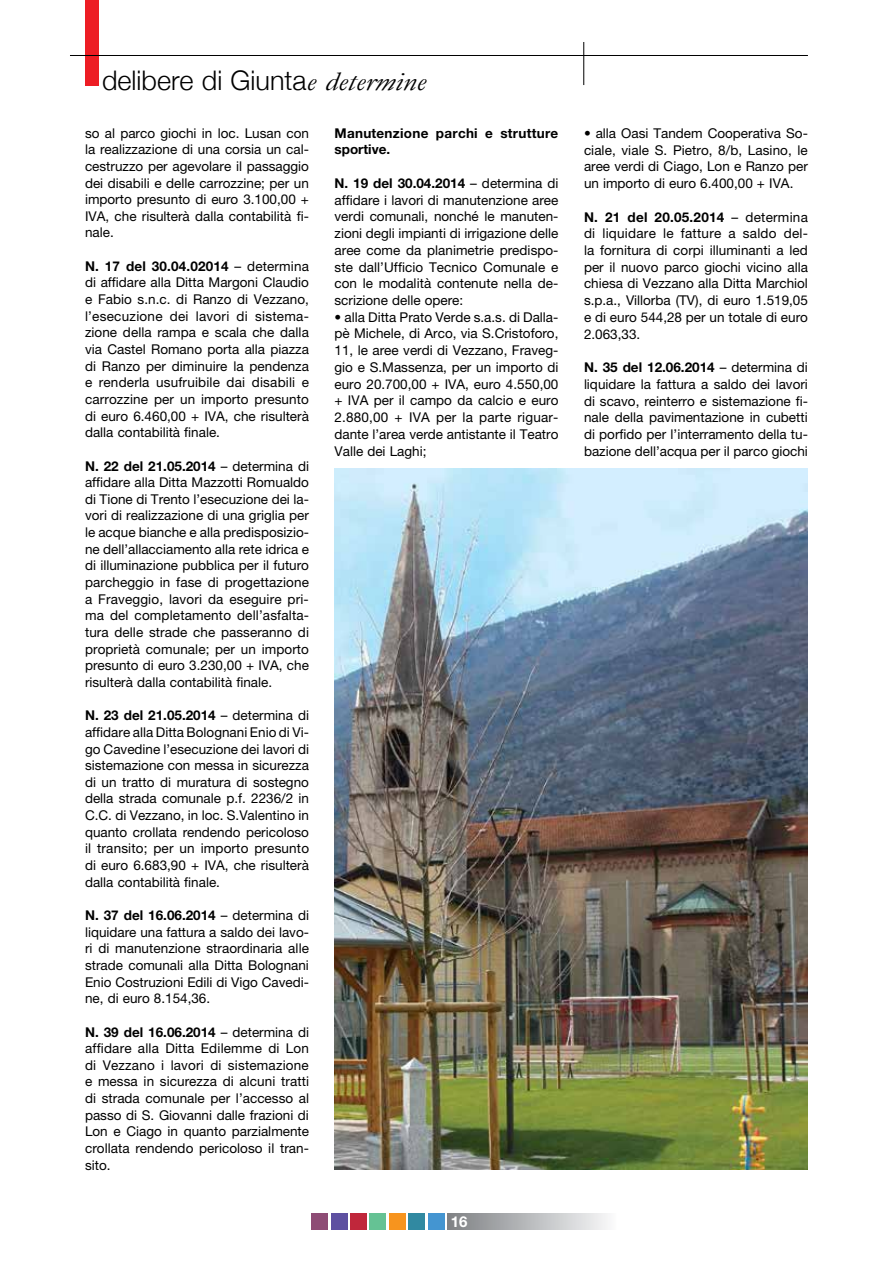
<style>
.page{position:relative;width:893px;height:1263px;background:#fff}
.page>*{position:absolute;margin:0;border:0;box-sizing:border-box;transform-origin:0 0}
.t1{font:300 27px "Helvetica Neue";color:#000}
.t2{font:700 15px "Helvetica Neue";color:#fff}
.t3{font:13.5px/16.6px "Helvetica Neue";color:#000;text-align:justify}
.t4{font:700 13.5px/16.8px "Helvetica Neue";letter-spacing:.02em;color:#000}
.s1{font-family:"Garamond";font-weight:400;font-style:italic}
.s2{font-weight:700}
</style>
<div class="page">
<div style="left:448px;top:1213px;width:169px;height:17px;background:linear-gradient(to right,#7e8184,#fafbfc)"></div>
<div style="left:428px;top:1213px;width:16px;height:16px;background:#4495d1"></div>
<div style="left:409px;top:1213px;width:16px;height:16px;background:#3189a1"></div>
<div style="left:389px;top:1213px;width:17px;height:16px;background:#f7941e"></div>
<div style="left:370px;top:1213px;width:16px;height:16px;background:#65c294"></div>
<div style="left:350px;top:1213px;width:17px;height:16px;background:#c0273b"></div>
<div style="left:311px;top:1213px;width:17px;height:16px;background:#8e4c75"></div>
<div style="left:331px;top:1213px;width:16px;height:16px;background:#5e50a1"></div>
<div style="left:85px;top:0;width:14px;height:85px;background:#ed1d24"></div>
<hr style="left:70px;top:55px;width:738px;height:1px;background:#000">
<hr style="left:583px;top:42px;width:1px;height:43px;background:#000">
<img style="left:334px;top:468px;width:474px;height:701px">
<h1 class="t1" style="left:102px;top:59px;width:325px">delibere di Giunta<span class="s1">e determine</span></h1>
<p class="t3" style="left:85px;top:124px;width:225px">so al parco giochi in loc. Lusan con la realizzazione di una corsia un cal&shy;cestruzzo per agevolare il passaggio dei disabili e delle carrozzine; per un importo presunto di euro 3.100,00 + IVA, che risulterà dalla contabilità fi&shy;nale.</p>
<p class="t3" style="left:85px;top:257px;width:226px"><span class="s2">N. 17 del 30.04.02014</span> – determina di affidare alla Ditta Margoni Claudio e Fabio s.n.c. di Ranzo di Vezzano, l’esecuzione dei lavori di sistema&shy;zione della rampa e scala che dalla via Castel Romano porta alla piazza di Ranzo per diminuire la pendenza e renderla usufruibile dai disabili e carrozzine per un importo presunto di euro 6.460,00 + IVA, che risulterà dalla contabilità finale.</p>
<p class="t3" style="left:85px;top:457px;width:226px"><span class="s2">N. 22 del 21.05.2014</span> – determina di affidare alla Ditta M azzotti Romualdo di Tione di Trento l’esecuzione dei la&shy;vori di realizzazione di una griglia per le acque bianche e alla predisposizio&shy;ne dell’allacciamento alla rete idrica e di illuminazione pubblica per il futuro parcheggio in fase di progettazione a Fraveggio, lavori da eseguire pri&shy;ma del completamento dell’asfalta&shy;tura delle strade che passeranno di proprietà comunale; per un importo presunto di euro 3.230,00 + IVA, che risulterà dalla contabilità finale.</p>
<p class="t3" style="left:85px;top:707px;width:226px"><span class="s2">N. 23 del 21.05.2014</span> – determina di affidare alla Ditta Bolognani Enio di Vi&shy;go Cavedine l’esecuzione dei lavori di sistemazione con messa in sicurezza di un tratto di muratura di sostegno della strada comunale p.f. 2236/2 in C.C. di Vezzano, in loc. S.Valentino in quanto crollata rendendo pericoloso il transito; per un importo presunto di euro 6.683,90 + IVA, che risulterà dalla contabilità finale.</p>
<p class="t3" style="left:85px;top:907px;width:225px"><span class="s2">N. 37 del 16.06.2014</span> – determina di liquidare una fattura a saldo dei lavo&shy;ri di manutenzione straordinaria alle strade comunali alla Ditta Bolognani Enio Costruzioni Edili di Vigo Cavedi&shy;ne, di euro 8.154,36.</p>
<p class="t3" style="left:85px;top:1023px;width:226px"><span class="s2">N. 39 del 16.06.2014</span> – determina di affidare alla Ditta Edilemme di Lon di Vezzano i lavori di sistemazione e messa in sicurezza di alcuni tratti di strada comunale per l’accesso al passo di S. Giovanni dalle frazioni di Lon e Ciago in quanto parzialmente crollata rendendo pericoloso il tran&shy;sito.</p>
<p class="t4" style="left:334px;top:124px;width:225px">Manutenzione parchi e strutture sportive.</p>
<p class="t3" style="left:334px;top:174px;width:226px"><span class="s2">N. 19 del 30.04.2014</span> – determina di affidare i lavori di manutenzione aree verdi comunali, nonché le manuten&shy;zioni degli impianti di irrigazione delle aree come da planimetrie predispo&shy;ste dall’Ufficio Tecnico Comunale e con le modalità contenute nella de&shy;scrizione delle opere:</p>
<p class="t3" style="left:334px;top:308px;width:225px">• alla Ditta Prato Verde s.a.s. di Dalla&shy;pè M ichele, di Arco, via S.Cristoforo, 11, le aree verdi di Vezzano, Fraveg&shy;gio e S.Massenza, per un importo di euro 20.700,00 + IVA, euro 4.550,00 + IVA per il campo da calcio e euro 2.880,00 + IVA per la parte riguar&shy;dante l’area verde antistante il Teatro Valle dei Laghi;</p>
<p class="t2" style="left:451px;top:1213px;width:18px">16</p>
<p class="t3" style="left:584px;top:125px;width:225px">• alla Oasi Tandem Cooperativa So&shy;ciale, viale S. Pietro, 8/b, Lasino, le aree verdi di Ciago, Lon e Ranzo per un importo di euro 6.400,00 + IVA.</p>
<p class="t3" style="left:584px;top:208px;width:226px"><span class="s2">N. 21 del 20.05.2014</span> – determina di liquidare le fatture a saldo del&shy;la fornitura di corpi illuminanti a led per il nuovo parco giochi vicino alla chiesa di Vezzano alla Ditta Marchiol s.p.a., Villorba (TV), di euro 1.519,05 e di euro 544,28 per un totale di euro 2.063,33.</p>
<p class="t3" style="left:584px;top:359px;width:225px"><span class="s2">N. 35 del 12.06.2014</span> – determina di liquidare la fattura a saldo dei lavori di scavo, reinterro e sistemazione fi&shy;nale della pavimentazione in cubetti di porfido per l’interramento della tu&shy;bazione dell’acqua per il parco giochi</p>
</div>
